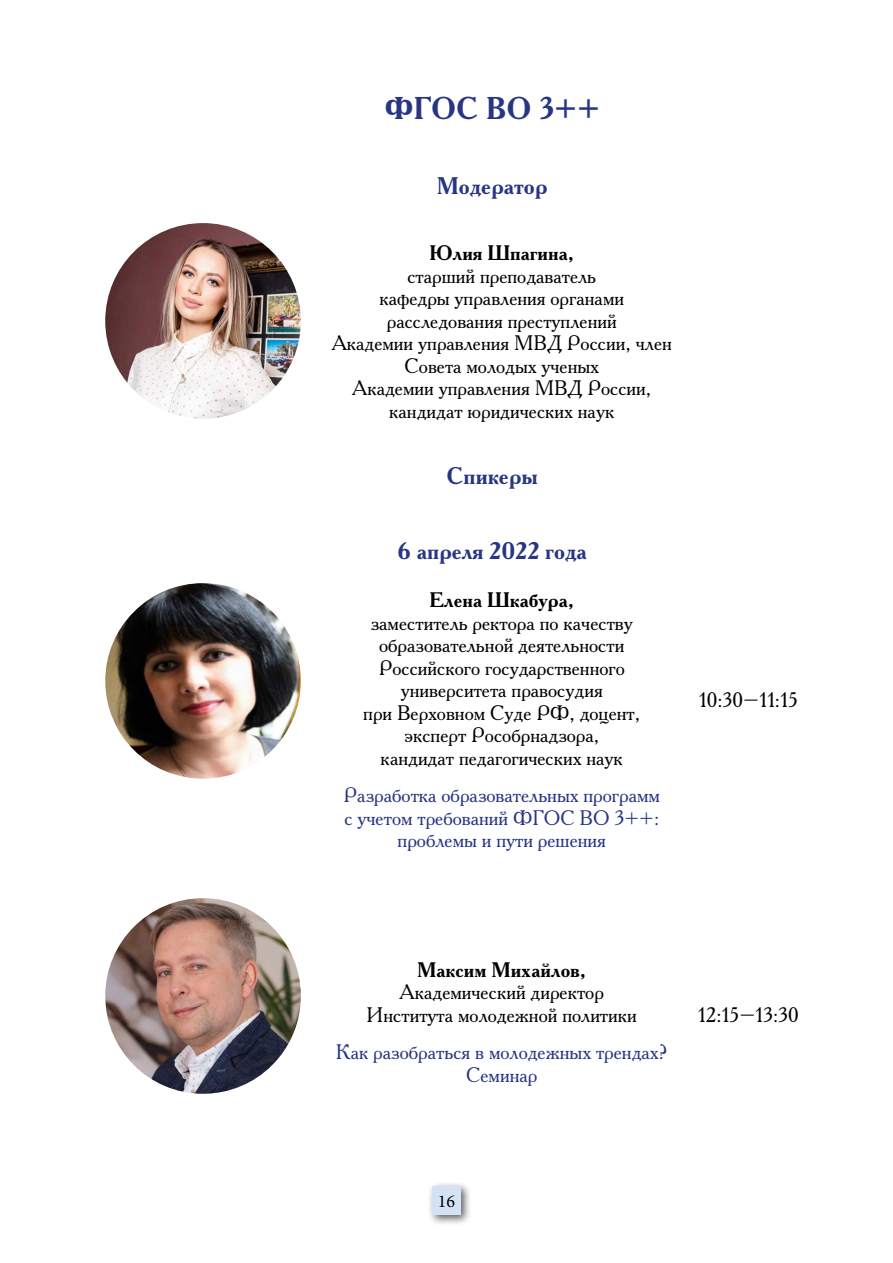
<style>
.page{position:relative;width:893px;height:1263px;background:#fff}
.page>*{position:absolute;margin:0;border:0;box-sizing:border-box;transform-origin:0 0}
.t1{font:700 31.5px "Academy C";color:#283583}
.t2{font:700 24px "Academy C";color:#283583}
.t3{font:21px/22.5px "Academy C";color:#000;text-align:center}
.t4{font:21px/22.5px "Academy C";color:#283583;text-align:center}
.t5{font:700 21px "Academy C";color:#000}
.t6{font:18px "Minion Pro";color:#000}
</style>
<div class="page">
<div style="left:427px;top:1181px;width:45px;height:46px;background:#000;opacity:.65"></div>
<div style="left:432px;top:1186px;width:29px;height:29px;background:#d3e2f4"></div>
<img style="left:105px;top:223px;width:196px;height:196px;border-radius:98px">
<img style="left:105px;top:583px;width:196px;height:196px;border-radius:98px">
<img style="left:105px;top:898px;width:196px;height:196px;border-radius:98px">
<h1 class="t1" style="left:384px;top:88px;width:217px">ФГОС ВО 3++</h1>
<p class="t2" style="left:437px;top:170px;width:112px">Модератор</p>
<p class="t5" style="left:429px;top:239px;width:146px">Юлия Шпагина,</p>
<p class="t3" style="left:332px;top:264px;width:342px">старший преподаватель<br>кафедры управления органами расследования преступлений<br>Академии управления МВД России, член<br>Совета молодых ученых<br>Академии управления МВД России, кандидат юридических наук</p>
<p class="t2" style="left:446px;top:460px;width:93px">Спикеры</p>
<p class="t2" style="left:398px;top:535px;width:191px">6 апреля 2022 года</p>
<p class="t5" style="left:429px;top:586px;width:146px">Елена Шкабура,</p>
<p class="t3" style="left:363px;top:611px;width:279px">заместитель ректора по качеству образовательной деятельности<br>Российского государственного университета правосудия<br>при Верховном Суде РФ, доцент, эксперт Рособрнадзора,<br>кандидат педагогических наук</p>
<p class="t4" style="left:344px;top:784px;width:318px">Разработка образовательных программ с учетом требований ФГОС ВО 3++: проблемы и пути решения</p>
<p class="t3" style="left:699px;top:688px;width:101px">10:30–11:15</p>
<p class="t5" style="left:417px;top:956px;width:170px">Максим Михайлов,</p>
<p class="t3" style="left:367px;top:981px;width:272px">Академический директор<br>Института молодежной политики</p>
<p class="t4" style="left:336px;top:1041px;width:333px">Как разобраться в молодежных трендах?<br>Семинар</p>
<p class="t3" style="left:698px;top:1003px;width:102px">12:15–13:30</p>
<p class="t6" style="left:438px;top:1189px;width:19px">16</p>
</div>
